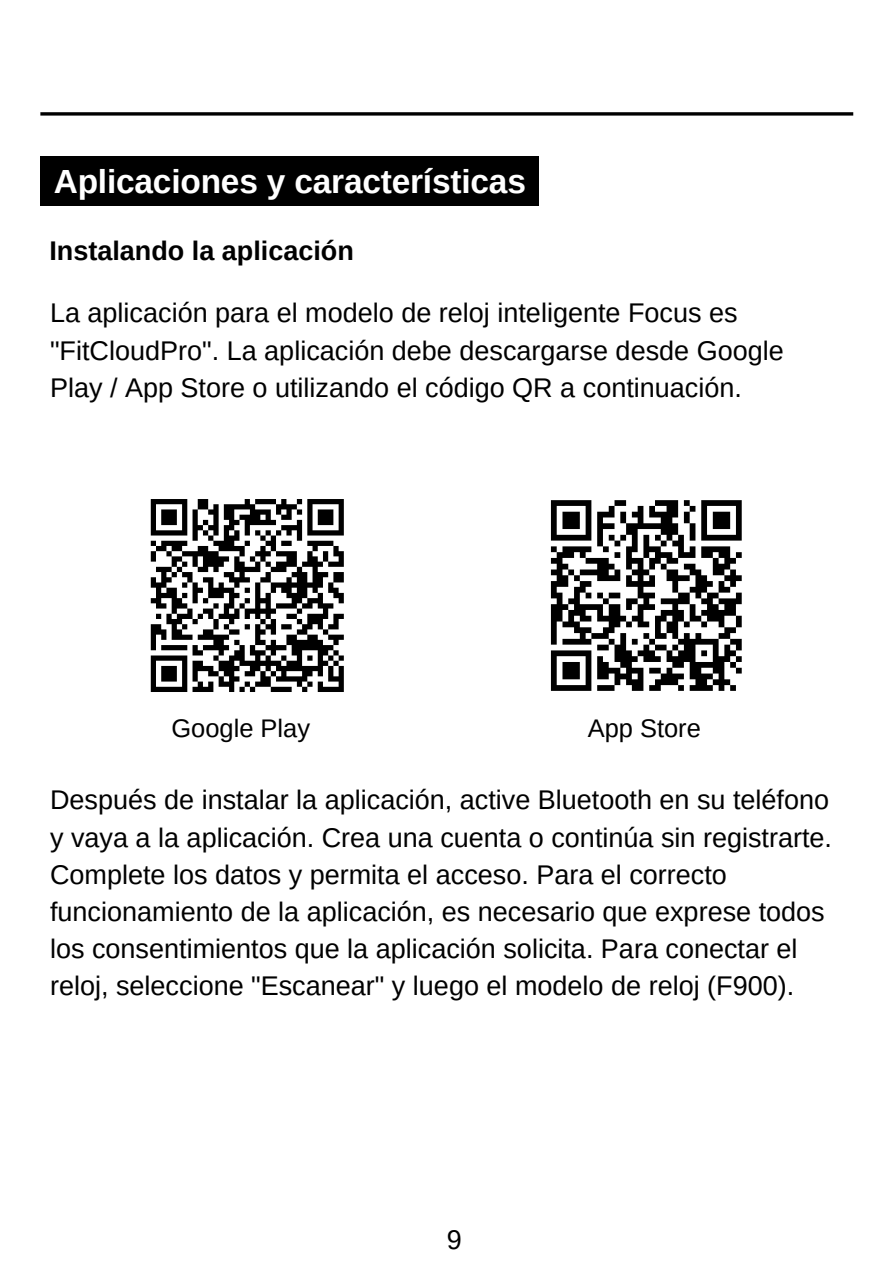
<style>
.page{position:relative;width:894px;height:1264px;background:#fff}
.page>*{position:absolute;margin:0;border:0;box-sizing:border-box;transform-origin:0 0}
.t1{font:700 33.45px "Arimo";letter-spacing:-.005em;color:#fff}
.t2{font:27px/37.2px "Arimo";color:#000}
.t3{font:700 27px "Arimo";color:#000}
.t4{font:25.5px "Arimo";color:#000}
</style>
<div class="page">
<svg style="left:40px;top:112px;width:813px;height:4px;background:#272727"></svg>
<div style="left:40px;top:156px;width:499px;height:50px;background:#000"></div>
<svg style="left:150px;top:499px;width:194px;height:193px"></svg>
<svg style="left:550px;top:500px;width:192px;height:191px"></svg>
<h1 class="t1" style="left:54px;top:162px;width:473px">Aplicaciones y características</h1>
<h2 class="t3" style="left:49px;top:236px;width:306px">Instalando la aplicación</h2>
<p class="t2" style="left:50px;top:294px;width:735px">La aplicación para el modelo de reloj inteligente Focus es "FitCloudPro". La aplicación debe descargarse desde Google<br>Play / App Store o utilizando el código QR a continuación.</p>
<p class="t4" style="left:171px;top:714px;width:140px">Google Play</p>
<p class="t4" style="left:587px;top:714px;width:115px">App Store</p>
<p class="t2" style="left:50px;top:781px;width:783px">Después de instalar la aplicación, active Bluetooth en su teléfono y vaya a la aplicación. Crea una cuenta o continúa sin registrarte.<br>Complete los datos y permita el acceso. Para el correcto funcionamiento de la aplicación, es necesario que exprese todos los consentimientos que la aplicación solicita. Para conectar el reloj, seleccione "Escanear" y luego el modelo de reloj (F900).</p>
<p class="t2" style="left:446px;top:1220px;width:17px">9</p>
</div>
